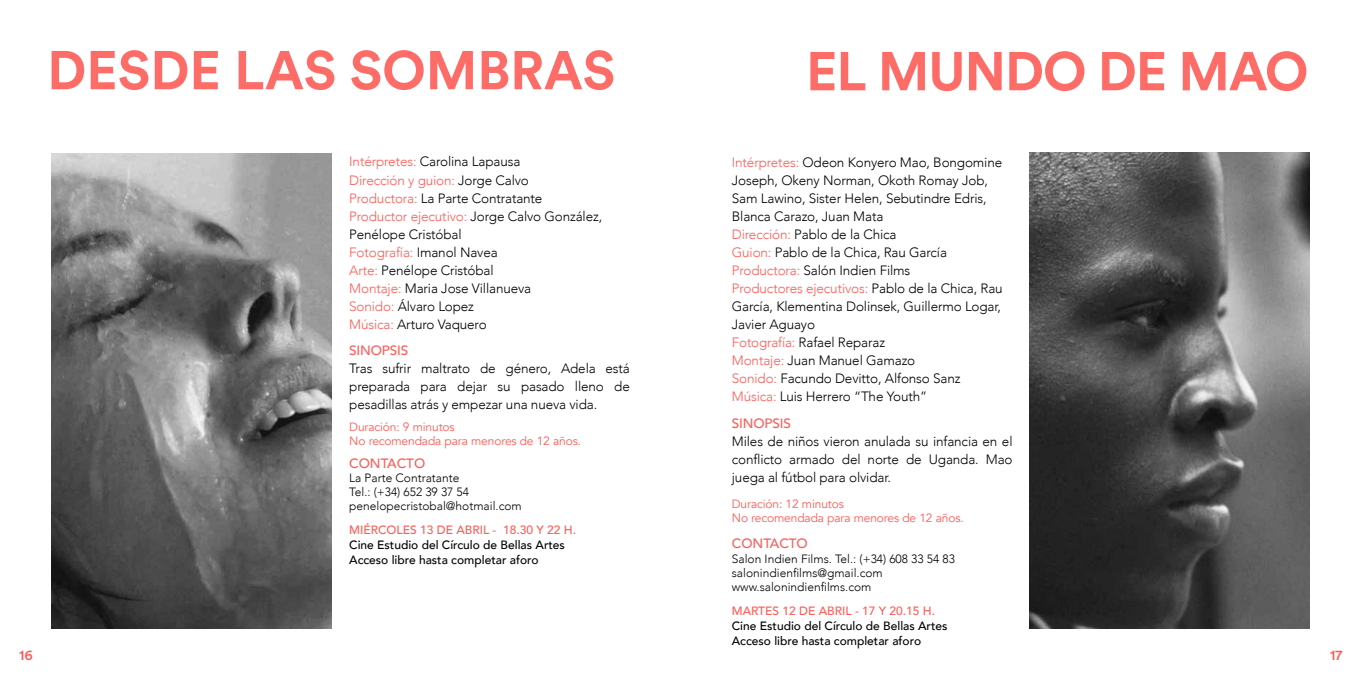
<style>
.page{position:relative;width:1361px;height:681px;background:#fff}
.page>*{position:absolute;margin:0;border:0;box-sizing:border-box;transform-origin:0 0}
.t1{font:700 54px "Circular Std";letter-spacing:-.005em;color:#fe6c68}
.t2{font:500 14.25px "Circular Std";color:#fe5c57}
.t3{font:300 13.5px/18px "Avenir";letter-spacing:-.01em;color:#000}
.t4{font:500 13.5px "Avenir";letter-spacing:-.01em;color:#fe5c57}
.t5{font:300 12px/14.2px "Avenir";color:#000}
.t6{font:500 12px/15px "Avenir";color:#000}
.t7{font:12px/13.5px "Avenir";letter-spacing:-.01em;color:#fe5c57}
.t8{font:500 12px "Avenir";color:#fe5c57}
.s1{color:#fe5c57}
</style>
<div class="page">
<img style="left:51px;top:153px;width:281px;height:475px">
<img style="left:1029px;top:153px;width:281px;height:475px">
<h1 class="t1" style="left:47px;top:35px;width:569px">DESDE LAS SOMBRAS</h1>
<h1 class="t1" style="left:806px;top:36px;width:504px">EL MUNDO DE MAO</h1>
<p class="t3" style="left:349px;top:153px;width:254px"><span class="s1">Intérpretes:</span> Carolina Lapausa<br><span class="s1">Dirección y guion:</span> Jorge Calvo<br><span class="s1">Productora:</span> La Parte Contratante<br><span class="s1">Productor ejecutivo:</span> Jorge Calvo González,<br>Penélope Cristóbal<br><span class="s1">Fotografía:</span> Imanol Navea<br><span class="s1">Arte:</span> Penélope Cristóbal<br><span class="s1">Montaje:</span> Maria Jose Villanueva<br><span class="s1">Sonido:</span> Álvaro Lopez<br><span class="s1">Música:</span> Arturo Vaquero</p>
<p class="t4" style="left:349px;top:338px;width:61px">SINOPSIS</p>
<p class="t3" style="left:349px;top:359px;width:282px;text-align:justify">Tras sufrir maltrato de género, Adela está preparada para dejar su pasado lleno de pesadillas atrás y empezar una nueva vida.</p>
<p class="t7" style="left:349px;top:420px;width:233px">Duración: 9 minutos<br>No recomendada para menores de 12 años.</p>
<p class="t4" style="left:349px;top:451px;width:77px">CONTACTO</p>
<p class="t5" style="left:349px;top:470px;width:174px">La Parte Contratante<br>Tel.: (+34) 652 39 37 54 penelopecristobal@hotmail.com</p>
<p class="t8" style="left:349px;top:519px;width:228px">MIÉRCOLES 13 DE ABRIL - 18.30 Y 22 H.</p>
<p class="t6" style="left:349px;top:536px;width:217px">Cine Estudio del Círculo de Bellas Artes<br>Acceso libre hasta completar aforo</p>
<p class="t3" style="left:732px;top:153px;width:272px"><span class="s1">Intérpretes:</span> Odeon Konyero Mao, Bongomine Joseph, Okeny Norman, Okoth Romay Job, Sam Lawino, Sister Helen, Sebutindre Edris, Blanca Carazo, Juan Mata<br><span class="s1">Dirección:</span> Pablo de la Chica<br><span class="s1">Guion:</span> Pablo de la Chica, Rau García <span class="s1">Productora:</span> Salón Indien Films<br><span class="s1">Productores ejecutivos:</span> Pablo de la Chica, Rau García, Klementina Dolinsek, Guillermo Logar, Javier Aguayo<br><span class="s1">Fotografía:</span> Rafael Reparaz<br><span class="s1">Montaje:</span> Juan Manuel Gamazo<br><span class="s1">Sonido:</span> Facundo Devitto, Alfonso Sanz <span class="s1">Música:</span> Luis Herrero “The Youth”</p>
<p class="t4" style="left:732px;top:411px;width:61px">SINOPSIS</p>
<p class="t3" style="left:732px;top:432px;width:282px;text-align:justify">Miles de niños vieron anulada su infancia en el conflicto armado del norte de Uganda. Mao juega al fútbol para olvidar.</p>
<p class="t7" style="left:732px;top:497px;width:233px">Duración: 12 minutos<br>No recomendada para menores de 12 años.</p>
<p class="t4" style="left:732px;top:531px;width:77px">CONTACTO</p>
<p class="t5" style="left:732px;top:551px;width:225px">Salon Indien Films. Tel.: (+34) 608 33 54 83 salonindienfilms@gmail.com www.salonindienfilms.com</p>
<p class="t8" style="left:732px;top:600px;width:205px">MARTES 12 DE ABRIL - 17 Y 20.15 H.</p>
<p class="t6" style="left:732px;top:617px;width:217px">Cine Estudio del Círculo de Bellas Artes<br>Acceso libre hasta completar aforo</p>
<p class="t2" style="left:19px;top:645px;width:15px">16</p>
<p class="t2" style="left:1330px;top:645px;width:14px">17</p>
</div>
